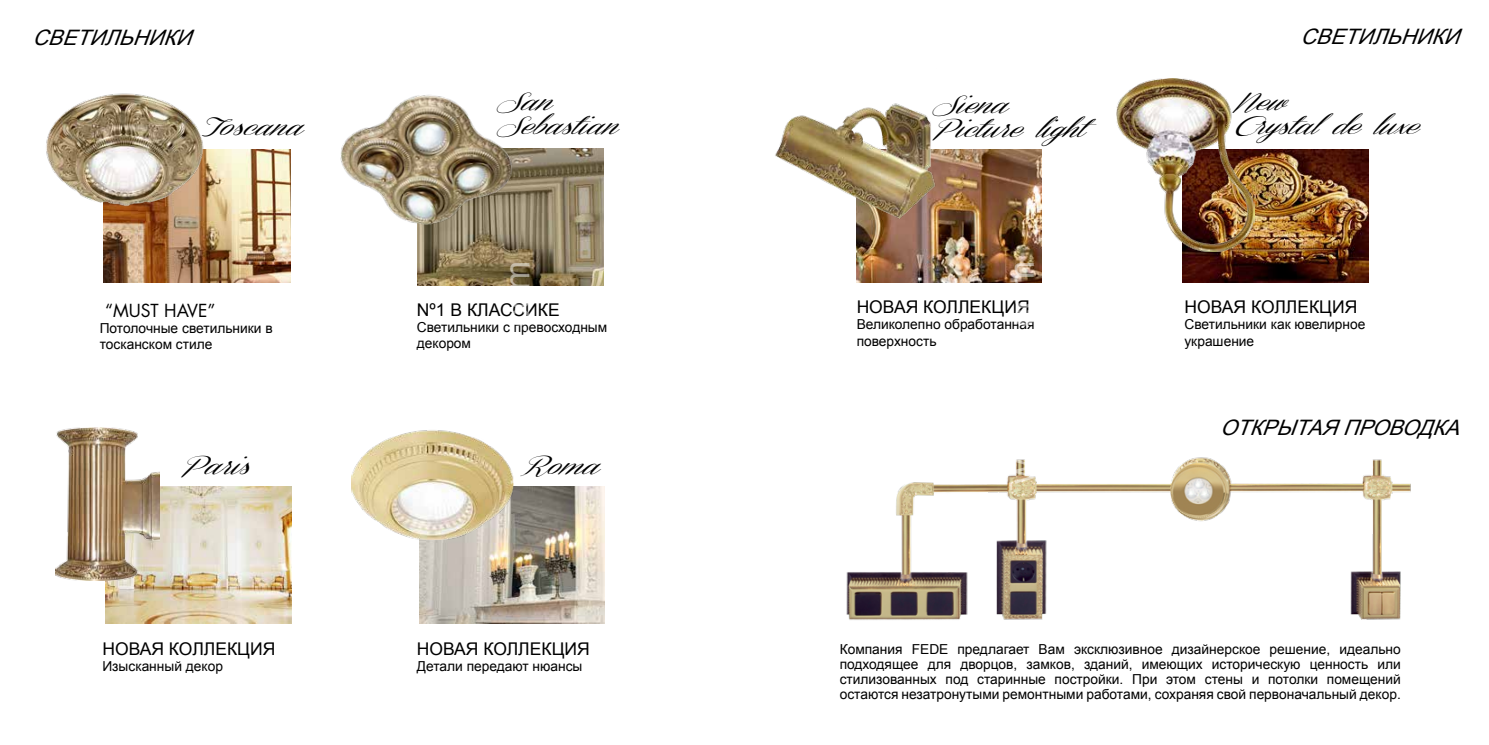
<style>
.page{position:relative;width:1489px;height:745px;background:#fff}
.page>*{position:absolute;margin:0;border:0;box-sizing:border-box;transform-origin:0 0}
.t1{font:italic 21.25px "Arial";color:#000}
.t2{font:20px/24px "Coneria Script Slanted Demo";color:#000}
.t3{font:17.5px "Arial";color:#000}
.t4{font:17.5px "Futura LT";color:#000}
.t5{font:13.75px/16.2px "Arial";color:#000}
</style>
<div class="page">
<img style="left:856px;top:149px;width:185px;height:133px">
<img style="left:1182px;top:149px;width:185px;height:133px">
<img style="left:1116px;top:79px;width:137px;height:172px">
<img style="left:775px;top:103px;width:170px;height:118px">
<img style="left:103px;top:149px;width:187px;height:133px">
<img style="left:46px;top:93px;width:161px;height:116px">
<img style="left:106px;top:486px;width:185px;height:137px">
<img style="left:55px;top:427px;width:105px;height:153px">
<img style="left:419px;top:486px;width:186px;height:137px">
<img style="left:352px;top:430px;width:161px;height:109px">
<img style="left:418px;top:148px;width:185px;height:137px">
<img style="left:340px;top:95px;width:180px;height:144px">
<img style="left:846px;top:457px;width:565px;height:163px">
<h1 class="t1" style="left:32px;top:23px;width:170px">СВЕТИЛЬНИКИ</h1>
<h1 class="t1" style="left:1300px;top:22px;width:170px">СВЕТИЛЬНИКИ</h1>
<h2 class="t2" style="left:495px;top:91px;width:123px">Sa n<br>Sebastian</h2>
<h2 class="t2" style="left:931px;top:94px;width:167px">Siena<br>Picture light</h2>
<h2 class="t2" style="left:1233px;top:91px;width:52px">New</h2>
<h2 class="t2" style="left:199px;top:116px;width:103px">Toscana</h2>
<h2 class="t2" style="left:1233px;top:115px;width:185px">Crys ta lde lu x e</h2>
<p class="t4" style="left:105px;top:299px;width:112px">“MUST HAVE”</p>
<p class="t5" style="left:100px;top:320px;width:174px">Потолочные светильники в тосканском стиле</p>
<p class="t3" style="left:417px;top:298px;width:144px">Nº1 В КЛАССИКЕ</p>
<p class="t5" style="left:417px;top:319px;width:192px">Светильники с превосходным декором</p>
<h2 class="t2" style="left:180px;top:455px;width:70px">Paris</h2>
<h2 class="t2" style="left:520px;top:455px;width:79px">Roma</h2>
<p class="t3" style="left:102px;top:636px;width:174px">НОВАЯ КОЛЛЕКЦИЯ</p>
<p class="t5" style="left:102px;top:657px;width:122px">Изысканный декор</p>
<p class="t3" style="left:417px;top:636px;width:174px">НОВАЯ КОЛЛЕКЦИЯ</p>
<p class="t5" style="left:417px;top:657px;width:167px">Детали передают нюансы</p>
<p class="t3" style="left:856px;top:295px;width:174px">НОВАЯ КОЛЛЕКЦИЯ</p>
<p class="t5" style="left:856px;top:316px;width:179px">Великолепно обработанная поверхность</p>
<p class="t3" style="left:1184px;top:295px;width:174px">НОВАЯ КОЛЛЕКЦИЯ</p>
<p class="t5" style="left:1184px;top:316px;width:182px">Cветильники как ювелирное украшение</p>
<h1 class="t1" style="left:1219px;top:413px;width:33px">Открытая</h1>
<h1 class="t1" style="left:1342px;top:413px;width:17px">проводка</h1>
<p class="t5" style="left:839px;top:641px;width:562px;line-height:15px;text-align:justify">Компания FEDE предлагает Вам эксклюзивное дизайнерское решение, идеально подходящее для дворцов, замков, зданий, имеющих историческую ценность или стилизованных под старинные постройки. При этом стены и потолки помещений остаются незатронутыми ремонтными работами, сохраняя свой первоначальный декор.</p>
</div>
